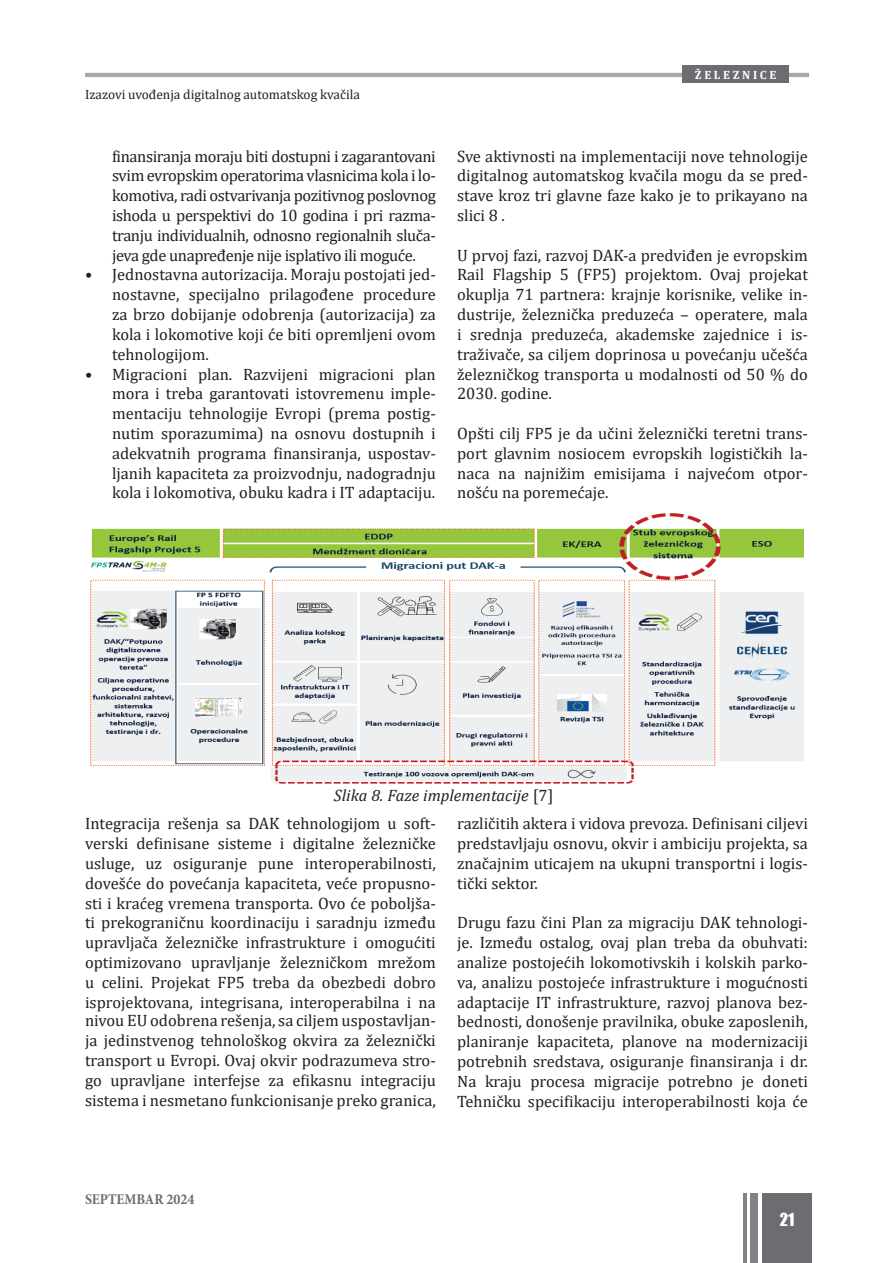
<style>
.page{position:relative;width:893px;height:1263px;background:#fff}
.page>*{position:absolute;margin:0;border:0;box-sizing:border-box;transform-origin:0 0}
.t1{font:16.5px/19.8px "Cambria";color:#231f20;text-align:justify}
.t2{font:italic 16.5px "Cambria";color:#231f20}
.t3{font:16.5px "Impact";color:#fff}
.t4{font:700 condensed 15px "Minion Pro";color:#6c6d70}
.t5{font:13.5px "Cambria";color:#231f20}
.t6{font:700 12px "Cambria";color:#fff}
.s1{font-style:normal}
</style>
<div class="page">
<hr style="left:85px;top:73px;width:724px;height:4px;background:#a8a9ad">
<div style="left:682px;top:66px;width:107px;height:17px;background:#6c6d70"></div>
<div style="left:762px;top:1193px;width:50px;height:70px;background:#6c6d70"></div>
<div style="left:750px;top:1193px;width:8px;height:70px;background:#808285"></div>
<hr style="left:743px;top:1193px;width:3px;height:70px;background:#808285">
<img style="left:90px;top:513px;width:714px;height:270px">
<p class="t5" style="left:85px;top:86px;width:276px">Izazovi uvođenja digitalnog automatskog kvačila</p>
<p class="t1" style="left:112px;top:146px;width:325px">finansiranja moraju biti dostupni i zagarantovani svim evropskim operatorima vlasnicima kola i lo&shy;komotiva, radi ostvarivanja pozitivnog poslovnog ishoda u perspektivi do 10 godina i pri razma&shy;tranju individualnih, odnosno regionalnih sluča&shy;jeva gde unapređenje nije isplativo ili moguće.</p>
<p class="t1" style="left:112px;top:265px;width:325px;text-indent:-27px">• Jednostavna autorizacija. Moraju postojati jed&shy;nostavne, specijalno prilagođene procedure za brzo dobijanje odobrenja (autorizacija) za kola i lokomotive koji će biti opremljeni ovom tehnologijom.</p>
<p class="t1" style="left:112px;top:364px;width:325px;text-indent:-27px">• Migracioni plan. Razvijeni migracioni plan mora i treba garantovati istovremenu imple&shy;mentaciju tehnologije Evropi (prema postig&shy;nutim sporazumima) na osnovu dostupnih i adekvatnih programa finansiranja, uspostav&shy;ljanih kapaciteta za proizvodnju, nadogradnju kola i lokomotiva, obuku kadra i IT adaptaciju.</p>
<p class="t6" style="left:695px;top:66px;width:83px">Ž E L E Z N I C E</p>
<p class="t1" style="left:457px;top:146px;width:352px">Sve aktivnosti na implementaciji nove tehnologije digitalnog automatskog kvačila mogu da se pred&shy;stave kroz tri glavne faze kako je to prikayano na slici 8 .</p>
<p class="t1" style="left:457px;top:245px;width:352px">U prvoj fazi, razvoj DAK-a predviđen je evropskim Rail Flagship 5 (FP5) projektom. Ovaj projekat okuplja 71 partnera: krajnje korisnike, velike in&shy;dustrije, železnička preduzeća – operatere, mala i srednja preduzeća, akademske zajednice i is&shy;traživače, sa ciljem doprinosa u povećanju učešća železničkog transporta u modalnosti od 50 % do 2030. godine.</p>
<p class="t1" style="left:457px;top:423px;width:352px">Opšti cilj FP5 je da učini železnički teretni trans&shy;port glavnim nosiocem evropskih logističkih la&shy;naca na najnižim emisijama i najvećom otpor&shy;nošću na poremećaje.</p>
<p class="t2" style="left:334px;top:783px;width:221px">Slika 8. Faze implementacije <span class="s1">[7]</span></p>
<p class="t1" style="left:85px;top:814px;width:352px">Integracija rešenja sa DAK tehnologijom u soft&shy;verski definisane sisteme i digitalne železničke usluge, uz osiguranje pune interoperabilnosti, dovešće do povećanja kapaciteta, veće propusno&shy;sti i kraćeg vremena transporta. Ovo će poboljša&shy;ti prekograničnu koordinaciju i saradnju između upravljača železničke infrastrukture i omogućiti optimizovano upravljanje železničkom mrežom u celini. Projekat FP5 treba da obezbedi dobro isprojektovana, integrisana, interoperabilna i na nivou EU odobrena rešenja, sa ciljem uspostavljan&shy;ja jedinstvenog tehnološkog okvira za železnički transport u Evropi. Ovaj okvir podrazumeva stro&shy;go upravljane interfejse za efikasnu integraciju sistema i nesmetano funkcionisanje preko granica,</p>
<p class="t1" style="left:457px;top:814px;width:352px">različitih aktera i vidova prevoza. Definisani ciljevi predstavljaju osnovu, okvir i ambiciju projekta, sa značajnim uticajem na ukupni transportni i logis&shy;tički sektor.</p>
<p class="t1" style="left:457px;top:913px;width:352px">Drugu fazu čini Plan za migraciju DAK tehnologi&shy;je. Između ostalog, ovaj plan treba da obuhvati: analize postojećih lokomotivskih i kolskih parko&shy;va, analizu postojeće infrastrukture i mogućnosti adaptacije IT infrastrukture, razvoj planova bez&shy;bednosti, donošenje pravilnika, obuke zaposlenih, planiranje kapaciteta, planove na modernizaciji potrebnih sredstava, osiguranje finansiranja i dr.<br>Na kraju procesa migracije potrebno je doneti Tehničku specifikaciju interoperabilnosti koja će</p>
<p class="t4" style="left:85px;top:1189px;width:111px">SEPTEMBAR 2024</p>
<p class="t3" style="left:780px;top:1207px;width:16px">21</p>
</div>
